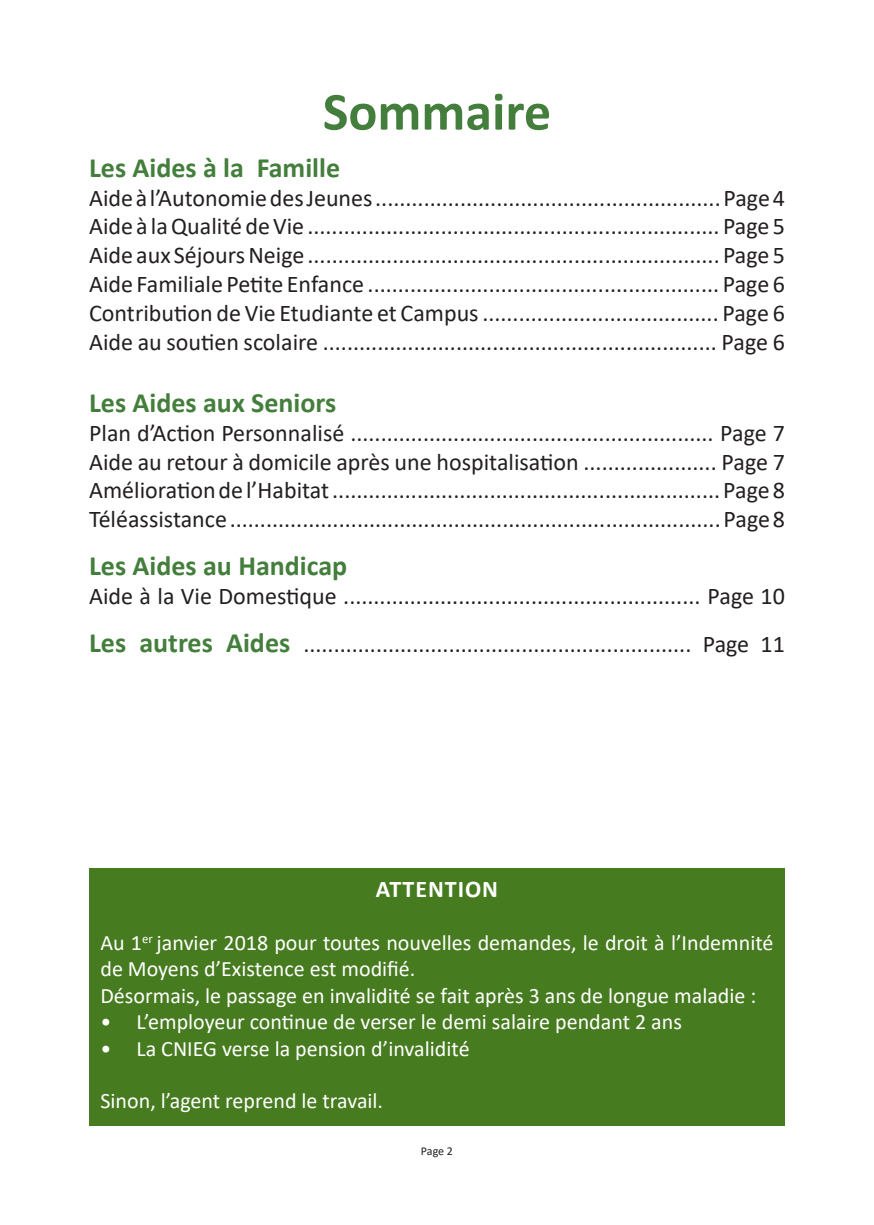
<style>
.page{position:relative;width:874px;height:1225px;background:#fff}
.page>*{position:absolute;margin:0;border:0;box-sizing:border-box;transform-origin:0 0}
.t1{font:700 54px "Calibri";color:#447e3c}
.t2{font:700 28px "Calibri";color:#447e3c}
.t3{font:24px "Calibri";color:#231f20}
.t4{font:700 24px "Calibri";letter-spacing:.04em;color:#fff}
.t5{font:22px/26.4px "Calibri";color:#fff}
.t6{font:12px "Calibri";color:#231f20}
.s1{font-weight:700;font-size:28px;color:#447e3c}
</style>
<div class="page">
<div style="left:89px;top:867px;width:695px;height:258px;background:#467b1f"></div>
<p class="t1" style="left:322px;top:73px;width:230px">Sommaire</p>
<p class="t2" style="left:89px;top:148px;width:252px">Les Aides à la Famille</p>
<p class="t3" style="left:89px;top:181px;width:697px">Aide à l’Autonomie des Jeunes ......................................................... Page 4</p>
<p class="t3" style="left:89px;top:210px;width:697px">Aide à la Qualité de Vie .................................................................... Page 5</p>
<p class="t3" style="left:89px;top:238px;width:697px">Aide aux Séjours Neige .................................................................... Page 5</p>
<p class="t3" style="left:89px;top:267px;width:697px">Aide Familiale Petite Enfance .......................................................... Page 6</p>
<p class="t3" style="left:89px;top:296px;width:697px">Contribution de Vie Etudiante et Campus ....................................... Page 6</p>
<p class="t3" style="left:89px;top:325px;width:697px">Aide au soutien scolaire ................................................................. Page 6</p>
<p class="t2" style="left:89px;top:383px;width:249px">Les Aides aux Seniors</p>
<p class="t3" style="left:89px;top:416px;width:697px">Plan d’Action Personnalisé ............................................................ Page 7</p>
<p class="t3" style="left:89px;top:445px;width:697px">Aide au retour à domicile après une hospitalisation ...................... Page 7</p>
<p class="t3" style="left:89px;top:474px;width:697px">Amélioration de l’Habitat ................................................................ Page 8</p>
<p class="t3" style="left:89px;top:502px;width:697px">Téléassistance ................................................................................. Page 8</p>
<p class="t2" style="left:89px;top:546px;width:259px">Les Aides au Handicap</p>
<p class="t3" style="left:89px;top:579px;width:697px">Aide à la Vie Domestique ........................................................... Page 10</p>
<p class="t3" style="left:89px;top:627px;width:697px"><span class="s1">Les autres Aides</span> ................................................................ Page 11</p>
<p class="t4" style="left:376px;top:872px;width:124px">ATTENTION</p>
<p class="t5" style="left:100px;top:928px;width:674px">Au 1<sup>er</sup> janvier 2018 pour toutes nouvelles demandes, le droit à l’Indemnité de Moyens d’Existence est modifié.</p>
<p class="t5" style="left:100px;top:981px;width:657px">Désormais, le passage en invalidité se fait après 3 ans de longue maladie :</p>
<p class="t5" style="left:100px;top:1008px;width:582px">• L’employeur continue de verser le demi salaire pendant 2 ans</p>
<p class="t5" style="left:100px;top:1034px;width:370px">• La CNIEG verse la pension d’invalidité</p>
<p class="t5" style="left:100px;top:1087px;width:284px">Sinon, l’agent reprend le travail.</p>
<p class="t6" style="left:421px;top:1142px;width:34px">Page 2</p>
</div>
